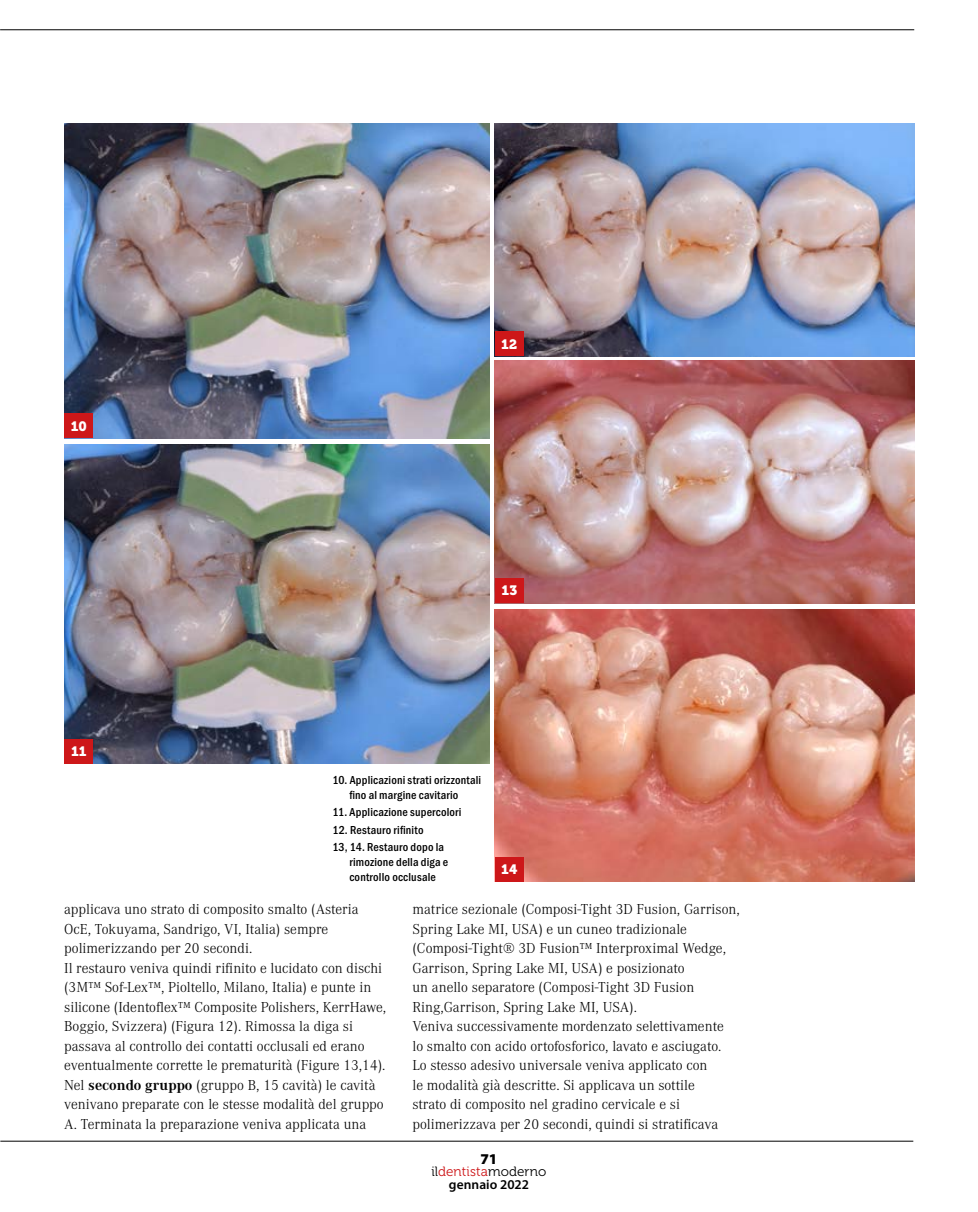
<style>
.page{position:relative;width:978px;height:1212px;background:#fff}
.page>*{position:absolute;margin:0;border:0;box-sizing:border-box;transform-origin:0 0}
.DM20_Testo{font:300 15px/19.5px "Corporate A Pro";color:#000}
.t1{font:900 15px "Myriad Pro";color:#000}
.t2{font:13.5px "Museo 300";letter-spacing:.005em;color:#000}
.t3{font:600 13.5px "Myriad Pro";letter-spacing:.005em;color:#000}
.DM20_Autori{font:13.5px "Museo 900";letter-spacing:.015em;color:#fff}
.DM20_Didascalia_Ital{font:500 12px/15px "Franklin Gothic URW Cond";letter-spacing:.015em;color:#000;text-align:center}
.s1{font-weight:700}
.s2{color:#cd1719}
</style>
<div class="page">
<hr style="left:0;top:30px;width:914px;height:1px;background:#000">
<hr style="left:0;top:1141px;width:913px;height:1px;background:#000">
<img style="left:64px;top:123px;width:426px;height:315px">
<img style="left:64px;top:444px;width:426px;height:319px">
<img style="left:495px;top:123px;width:419px;height:234px">
<img style="left:495px;top:361px;width:419px;height:242px">
<img style="left:495px;top:609px;width:419px;height:272px">
<div style="left:64px;top:413px;width:29px;height:25px;background:#cd1719"></div>
<div style="left:64px;top:739px;width:29px;height:24px;background:#cd1719"></div>
<div style="left:495px;top:578px;width:29px;height:24px;background:#cd1719"></div>
<div style="left:495px;top:857px;width:29px;height:24px;background:#cd1719"></div>
<div style="left:495px;top:332px;width:29px;height:24px;background:#cd1719"></div>
<p class="DM20_Autori" style="left:71px;top:418px;width:18px">10</p>
<p class="DM20_Autori" style="left:71px;top:744px;width:17px">11</p>
<p class="DM20_Autori" style="left:501px;top:337px;width:18px">12</p>
<p class="DM20_Autori" style="left:501px;top:583px;width:17px">13</p>
<p class="DM20_Didascalia_Ital" style="left:332px;top:772px;width:150px">10. Applicazioni strati orizzontali fino al margine cavitario</p>
<p class="DM20_Didascalia_Ital" style="left:332px;top:804px;width:131px">11. Applicazione supercolori</p>
<p class="DM20_Didascalia_Ital" style="left:332px;top:821px;width:93px">12. Restauro rifinito</p>
<p class="DM20_Didascalia_Ital" style="left:349px;top:838px;width:100px;text-align:left;text-indent:-17px">13, 14. Restauro dopo la rimozione della diga e controllo occlusale</p>
<p class="DM20_Testo" style="left:412px;top:899px;width:329px">matrice sezionale (Composi-Tight 3D Fusion, Garrison, Spring Lake MI, USA) e un cuneo tradizionale (Composi-Tight® 3D Fusion™ Interproximal Wedge, Garrison, Spring Lake MI, USA) e posizionato<br>un anello separatore (Composi-Tight 3D Fusion Ring,Garrison, Spring Lake MI, USA).</p>
<p class="DM20_Testo" style="left:412px;top:1016px;width:313px">Veniva successivamente mordenzato selettivamente lo smalto con acido ortofosforico, lavato e asciugato.<br>Lo stesso adesivo universale veniva applicato con<br>le modalità già descritte. Si applicava un sottile strato di composito nel gradino cervicale e si polimerizzava per 20 secondi, quindi si stratificava</p>
<p class="DM20_Autori" style="left:501px;top:862px;width:18px">14</p>
<p class="DM20_Testo" style="left:64px;top:899px;width:296px">applicava uno strato di composito smalto (Asteria<br>OcE, Tokuyama, Sandrigo, VI, Italia) sempre polimerizzando per 20 secondi.</p>
<p class="DM20_Testo" style="left:64px;top:957px;width:324px">Il restauro veniva quindi rifinito e lucidato con dischi (3M™ Sof-Lex™, Pioltello, Milano, Italia) e punte in silicone (Identoflex™ Composite Polishers, KerrHawe, Boggio, Svizzera) (Figura 12). Rimossa la diga si passava al controllo dei contatti occlusali ed erano eventualmente corrette le prematurità (Figure 13,14).</p>
<p class="DM20_Testo" style="left:64px;top:1074px;width:321px">Nel <span class="s1">secondo gruppo</span> (gruppo B, 15 cavità) le cavità venivano preparate con le stesse modalità del gruppo<br>A. Terminata la preparazione veniva applicata una</p>
<p class="t1" style="left:480px;top:1148px;width:18px">71</p>
<p class="t2" style="left:431px;top:1164px;width:117px">il<span class="s2">dentista</span>moderno</p>
<p class="t3" style="left:449px;top:1176px;width:82px">gennaio 2022</p>
</div>
